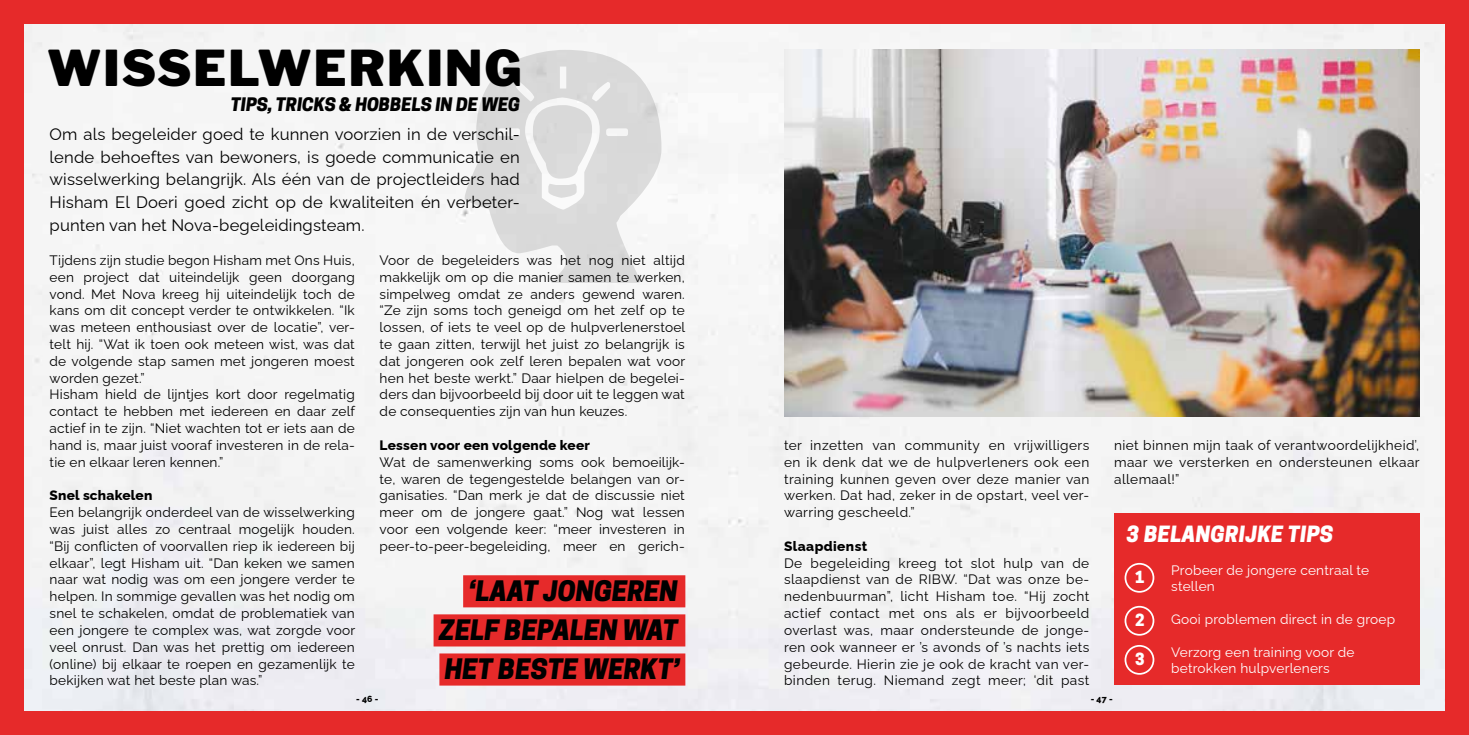
<style>
.page{position:relative;width:1469px;height:735px;background:#fff}
.page>*{position:absolute;margin:0;border:0;box-sizing:border-box;transform-origin:0 0}
.t1{font:900 49px "Libre Franklin";letter-spacing:.04em;color:#000}
.t2{font:italic 800 26.43px/39px "Cooper Hewitt";color:#000;text-align:justify}
.t3{font:italic 800 21px "Cooper Hewitt";letter-spacing:.015em;color:#fff}
.t4{font:italic 800 17.5px "Cooper Hewitt";color:#000}
.t5{font:16.62px/22.8px "Raleway";letter-spacing:.01em;color:#000;text-align:justify}
.t6{font:800 15.75px "Cooper Hewitt";color:#fff}
.t7{font:13.65px/16.8px "Raleway";letter-spacing:.015em;color:#000;text-align:justify}
.t8{font:13.65px/16.4px "Raleway";letter-spacing:.015em;color:#fff}
.t9{font:800 13.65px "Raleway";letter-spacing:.015em;color:#000}
.t10{font:800 8.75px "Raleway";color:#000}
.s1{color:#e62a2a}
</style>
<div class="page">
<div style="left:0;top:0;width:1468px;height:734px;background:#e62a2a"></div>
<div style="left:25px;top:25px;width:1419px;height:684px;background:#f5f5f5"></div>
<img style="left:784px;top:50px;width:635px;height:366px">
<div style="left:1114px;top:513px;width:305px;height:172px;background:#e62a2a"></div>
<div style="left:1124px;top:562px;width:30px;height:30px;border:2px solid #fff;border-radius:50%"></div>
<div style="left:1124px;top:605px;width:30px;height:30px;border:2px solid #fff;border-radius:50%"></div>
<div style="left:1124px;top:644px;width:30px;height:30px;border:2px solid #fff;border-radius:50%"></div>
<div style="left:463px;top:575px;width:222px;height:32px;background:#e62a2a"></div>
<div style="left:433px;top:614px;width:252px;height:32px;background:#e62a2a"></div>
<div style="left:439px;top:653px;width:246px;height:32px;background:#e62a2a"></div>
<svg style="left:465px;top:50px;width:196px;height:233px"></svg>
<h1 class="t1" style="left:47px;top:30px;width:476px">WISSELWERKING</h1>
<p class="t4" style="left:231px;top:94px;width:291px">TIPS, TRICKS &amp; HOBBELS IN DE WEG</p>
<p class="t5" style="left:50px;top:121px;width:472px">Om als begeleider goed te kunnen voorzien in de verschil&shy;lende behoeftes van bewoners, is goede communicatie en wisselwerking belangrijk. Als één van de projectleiders had Hisham El Doeri goed zicht op de kwaliteiten én verbeter&shy;punten van het Nova-begeleidingsteam.</p>
<p class="t7" style="left:50px;top:250px;width:307px;text-align:left">Tijdens zijn studie begon Hisham met Ons Huis, een project dat uiteindelijk geen doorgang vond. Met Nova kreeg hij uiteindelijk toch de kans om dit concept verder te ontwikkelen. “Ik was meteen enthousiast over de locatie”, ver&shy;telt hij. “Wat ik toen ook meteen wist, was dat de volgende stap samen met jongeren moest worden gezet.”<br>Hisham hield de lijntjes kort door regelmatig contact te hebben met iedereen en daar zelf actief in te zijn. “Niet wachten tot er iets aan de hand is, maar juist vooraf investeren in de rela&shy;tie en elkaar leren kennen.”</p>
<p class="t9" style="left:50px;top:484px;width:104px">Snel schakelen</p>
<p class="t7" style="left:50px;top:502px;width:307px">Een belangrijk onderdeel van de wisselwerking was juist alles zo centraal mogelijk houden. “Bij conflicten of voorvallen riep ik iedereen bij elkaar”, legt Hisham uit. “Dan keken we samen naar wat nodig was om een jongere verder te helpen. In sommige gevallen was het nodig om snel te schakelen, omdat de problematiek van een jongere te complex was, wat zorgde voor veel onrust. Dan was het prettig om iedereen (online) bij elkaar te roepen en gezamenlijk te bekijken wat het beste plan was.”</p>
<p class="t7" style="left:379px;top:250px;width:307px">Voor de begeleiders was het nog niet altijd makkelijk om op die manier samen te werken, simpelweg omdat ze anders gewend waren. “Ze zijn soms toch geneigd om het zelf op te lossen, of iets te veel op de hulpverlenerstoel te gaan zitten, terwijl het juist zo belangrijk is dat jongeren ook zelf leren bepalen wat voor hen het beste werkt.” Daar hielpen de begelei&shy;ders dan bijvoorbeeld bij door uit te leggen wat de consequenties zijn van hun keuzes.</p>
<p class="t9" style="left:379px;top:434px;width:212px">Lessen voor een volgende keer</p>
<p class="t7" style="left:379px;top:451px;width:307px">Wat de samenwerking soms ook bemoeilijk&shy;te, waren de tegengestelde belangen van or&shy;ganisaties. “Dan merk je dat de discussie niet meer om de jongere gaat.” Nog wat lessen voor een volgende keer: “meer investeren in peer-to-peer-begeleiding, meer en gerich-</p>
<h2 class="t2" style="left:439px;top:571px;width:248px;text-indent:30px">‘LAAT JONGEREN<span class="s1">.<br></span>ZELF BEPALEN WAT<span class="s1">.<br></span>HET BESTE WERKT’<span class="s1">.</span></h2>
<p class="t7" style="left:784px;top:435px;width:307px">ter inzetten van community en vrijwilligers en ik denk dat we de hulpverleners ook een training kunnen geven over deze manier van werken. Dat had, zeker in de opstart, veel ver&shy;warring gescheeld.”</p>
<p class="t9" style="left:784px;top:534px;width:85px">Slaapdienst</p>
<p class="t7" style="left:784px;top:552px;width:307px">De begeleiding kreeg tot slot hulp van de slaapdienst van de RIBW. “Dat was onze be&shy;nedenbuurman”, licht Hisham toe. “Hij zocht actief contact met ons als er bijvoorbeeld overlast was, maar ondersteunde de jonge&shy;ren ook wanneer er ’s avonds of ’s nachts iets gebeurde. Hierin zie je ook de kracht van ver&shy;binden terug. Niemand zegt meer; ‘dit past</p>
<p class="t7" style="left:1114px;top:435px;width:307px">niet binnen mijn taak of verantwoordelijkheid’, maar we versterken en ondersteunen elkaar allemaal!”</p>
<h3 class="t3" style="left:1126px;top:521px;width:208px">3 BELANGRIJKE TIPS</h3>
<p class="t8" style="left:1171px;top:559px;width:199px">Probeer de jongere centraal te stellen</p>
<p class="t8" style="left:1171px;top:609px;width:225px">Gooi problemen direct in de groep</p>
<p class="t8" style="left:1171px;top:641px;width:185px">Verzorg een training voor de betrokken hulpverleners</p>
<p class="t6" style="left:1134px;top:568px;width:11px">1</p>
<p class="t6" style="left:1134px;top:610px;width:11px">2</p>
<p class="t6" style="left:1134px;top:649px;width:11px">3</p>
<p class="t10" style="left:356px;top:691px;width:24px">- 46 -</p>
<p class="t10" style="left:1090px;top:691px;width:23px">- 47 -</p>
</div>
